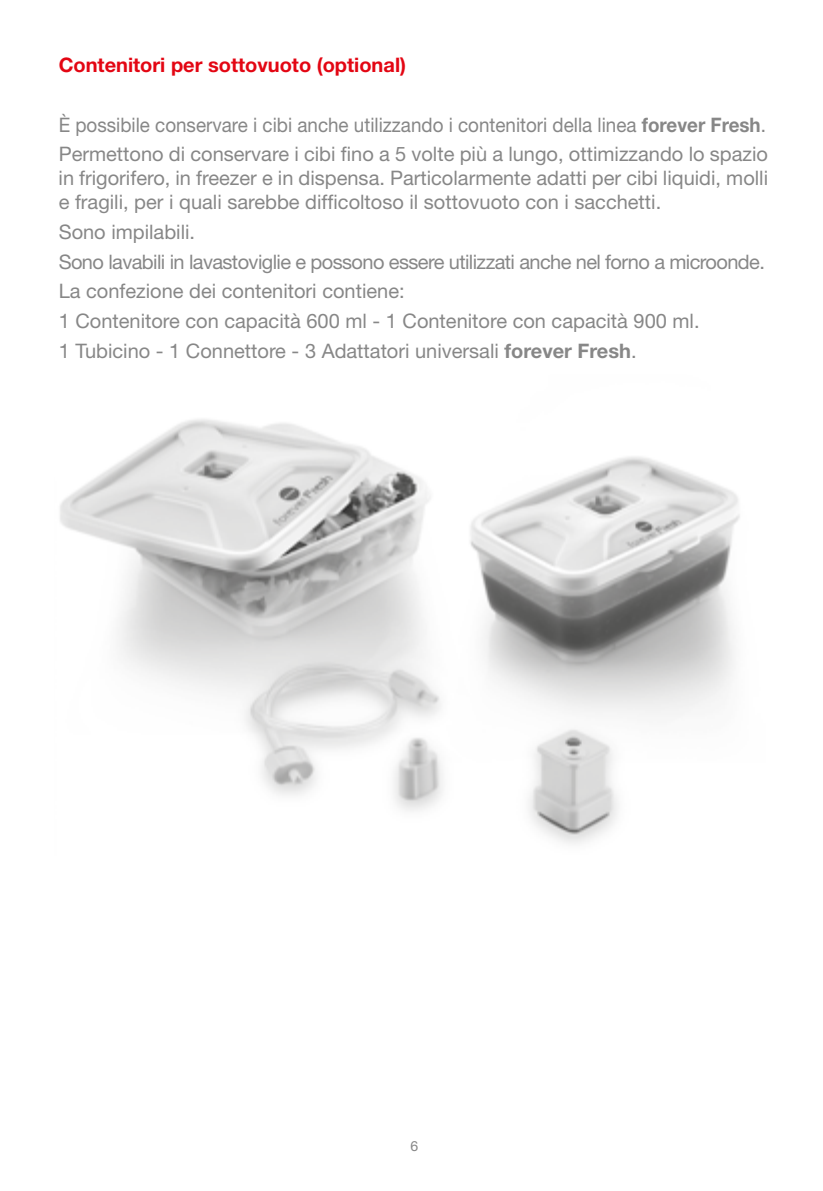
<style>
.page{position:relative;width:823px;height:1191px;background:#fff}
.page>*{position:absolute;margin:0;border:0;box-sizing:border-box;transform-origin:0 0}
.t1{font:20px/29.6px "Helvetica Neue";color:#878787}
.t2{font:20px/29.6px "Helvetica Neue";color:#878787;scale:.94 1}
.t3{font:700 20px "Helvetica Neue";color:#e30613}
.t4{font:14px "Helvetica Neue";color:#878787}
.s1{font-weight:700}
</style>
<div class="page">
<img style="left:60px;top:419px;width:680px;height:425px">
<p class="t3" style="left:59px;top:53px;width:349px">Contenitori per sottovuoto (optional)</p>
<p class="t2" style="left:59px;top:109px;width:755px">È possibile conservare i cibi anche utilizzando i contenitori della linea <span class="s1">forever Fresh</span>.<br>Permettono di conservare i cibi fino a 5 volte più a lungo, ottimizzando lo spazio</p>
<p class="t1" style="left:59px;top:166px;width:710px;line-height:24px">in frigorifero, in freezer e in dispensa. Particolarmente adatti per cibi liquidi, molli e fragili, per i quali sarebbe difficoltoso il sottovuoto con i sacchetti.</p>
<p class="t1" style="left:59px;top:217px;width:707px">Sono impilabili.<br>Sono lavabili in lavastoviglie e possono essere utilizzati anche nel forno a microonde.<br>La confezione dei contenitori contiene:<br>1 Contenitore con capacità 600 ml - 1 Contenitore con capacità 900 ml.<br>1 Tubicino - 1 Connettore - 3 Adattatori universali <span class="s1">forever Fresh</span>.</p>
<p class="t4" style="left:410px;top:1137px;width:9px">6</p>
</div>
